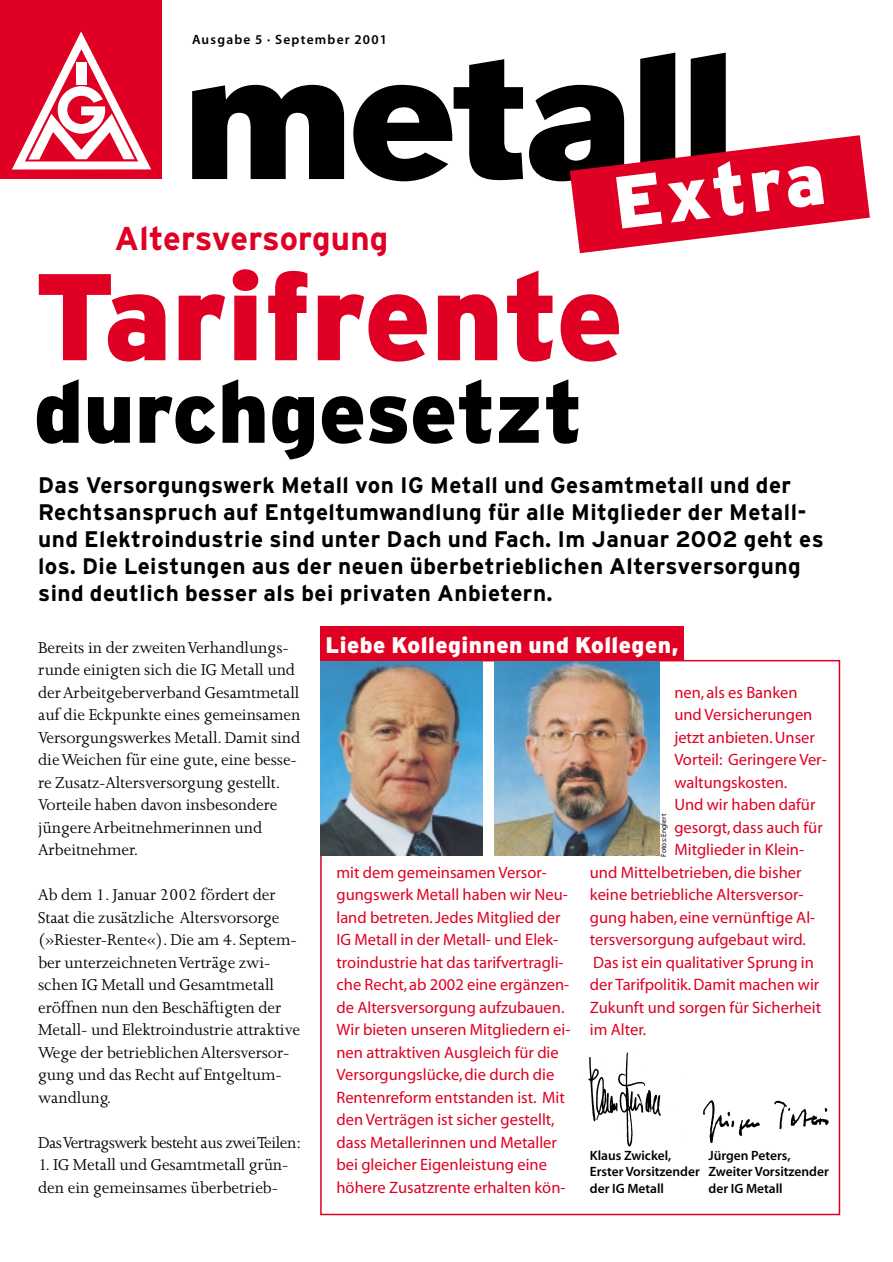
<style>
.page{position:relative;width:893px;height:1262px;background:#fff}
.page>*{position:absolute;margin:0;border:0;box-sizing:border-box;transform-origin:0 0}
.t1{font:177px "Metall Logo";letter-spacing:-.03em;color:#000}
.t2{font:900 123px "Interstate";color:#df0023}
.t3{font:900 87px "Interstate";color:#000}
.t4{font:900 73.95px "Interstate";color:#fff}
.t5{font:700 33px "Interstate";letter-spacing:.005em;color:#df0023}
.t6{font:700 22.5px/27px "Interstate";letter-spacing:.02em;color:#000}
.t7{font:900 22.5px "Interstate";letter-spacing:.02em;color:#fff}
.t8{font:18px/22.5px "Joanna";letter-spacing:-.005em;color:#000}
.t9{font:18px "Joanna";letter-spacing:-.025em;color:#000}
.t10{font:16.5px/22.5px "Myriad MM 400 600";color:#df0023}
.t11{font:13.5px/16.5px "Myriad MM 565 600";color:#000}
.t12{font:13.5px "Myriad MM 565 600";letter-spacing:.09em;color:#000}
.t13{font:7.5px "Myriad MM 400 600";letter-spacing:.015em;color:#000}
</style>
<div class="page">
<div style="left:0;top:0;width:162px;height:179px;background:#df0023"></div>
<svg style="left:12px;top:31px;width:139px;height:138px"></svg>
<svg style="left:569px;top:135px;width:300px;height:118px"></svg>
<img style="left:495px;top:661px;width:164px;height:194px">
<img style="left:320px;top:661px;width:163px;height:194px">
<div style="left:320px;top:626px;width:363px;height:34px;background:#df0023"></div>
<img style="left:703px;top:1100px;width:125px;height:43px">
<img style="left:588px;top:1052px;width:73px;height:95px">
<p class="t12" style="left:192px;top:34px;width:196px">Ausgabe 5 · September 2001</p>
<h1 class="t1" style="left:183px;top:14px;width:555px">metall</h1>
<h3 class="t4" style="left:610px;top:176px;width:214px;rotate:-7deg">Extra</h3>
<h3 class="t5" style="left:115px;top:226px;width:275px">Altersversorgung</h3>
<h2 class="t2" style="left:34px;top:271px;width:591px">Tarifrente</h2>
<h3 class="t3" style="left:34px;top:379px;width:550px">durchgesetzt</h3>
<p class="t6" style="left:38px;top:473px;width:787px">Das Versorgungswerk Metall von IG Metall und Gesamtmetall und der Rechtsanspruch auf Entgeltumwandlung für alle Mitglieder der Metall&shy;und Elektroindustrie sind unter Dach und Fach. Im Januar 2002 geht es los. Die Leistungen aus der neuen überbetrieblichen Altersversorgung sind deutlich besser als bei privaten Anbietern.</p>
<h3 class="t7" style="left:325px;top:636px;width:354px">Liebe Kolleginnen und Kollegen,</h3>
<p class="t8" style="left:38px;top:635px;width:264px">Bereits in der zweiten Verhandlungs&shy;runde einigten sich die IG Metall und der Arbeitgeberverband Gesamtmetall auf die Eckpunkte eines gemeinsamen Versorgungswerkes Metall. Damit sind die Weichen für eine gute, eine besse&shy;re Zusatz-Altersversorgung gestellt.<br>Vorteile haben davon insbesondere jüngere Arbeitnehmerinnen und Arbeitnehmer.</p>
<p class="t8" style="left:38px;top:883px;width:263px">Ab dem 1. Januar 2002 fördert der Staat die zusätzliche Altersvorsorge (»Riester-Rente«). Die am 4. Septem&shy;ber unterzeichneten Verträge zwi&shy;schen IG Metall und Gesamtmetall eröffnen nun den Beschäftigten der Metall- und Elektroindustrie attraktive Wege der betrieblichen Altersversor&shy;gung und das Recht auf Entgeltum&shy;wandlung.</p>
<p class="t9" style="left:38px;top:1131px;width:265px">Das Vertragswerk besteht aus zwei Teilen:</p>
<p class="t8" style="left:38px;top:1153px;width:252px">1. IG Metall und Gesamtmetall grün&shy;den ein gemeinsames überbetrieb-</p>
<p class="t10" style="left:674px;top:682px;width:125px">nen, als es Banken</p>
<p class="t10" style="left:674px;top:705px;width:139px">und Versicherungen</p>
<p class="t10" style="left:674px;top:727px;width:142px">jetzt anbieten. Unser</p>
<p class="t10" style="left:674px;top:750px;width:154px">Vorteil: Geringere Ver-</p>
<p class="t10" style="left:674px;top:772px;width:114px">waltungskosten.</p>
<p class="t10" style="left:674px;top:795px;width:142px">Und wir haben dafür</p>
<p class="t10" style="left:674px;top:817px;width:150px">gesorgt, dass auch für</p>
<p class="t10" style="left:674px;top:840px;width:131px">Mitglieder in Klein-</p>
<p class="t10" style="left:590px;top:862px;width:213px">und Mittelbetrieben, die bisher</p>
<p class="t10" style="left:590px;top:885px;width:215px">keine betriebliche Altersversor-</p>
<p class="t10" style="left:590px;top:907px;width:227px">gung haben, eine vernünftige Al-</p>
<p class="t10" style="left:590px;top:930px;width:217px">tersversorgung aufgebaut wird.</p>
<p class="t10" style="left:593px;top:952px;width:222px">Das ist ein qualitativer Sprung in</p>
<p class="t10" style="left:590px;top:975px;width:231px">der Tarifpolitik. Damit machen wir</p>
<p class="t10" style="left:590px;top:997px;width:233px">Zukunft und sorgen für Sicherheit</p>
<p class="t10" style="left:590px;top:1020px;width:58px">im Alter.</p>
<p class="t13" style="left:660px;top:856px;width:44px;rotate:-90deg">Fotos:Englert</p>
<p class="t10" style="left:336px;top:862px;width:235px">mit dem gemeinsamen Versor&shy;gungswerk Metall haben wir Neu&shy;land betreten. Jedes Mitglied der IG Metall in der Metall- und Elek&shy;troindustrie hat das tarifvertragli&shy;che Recht, ab 2002 eine ergänzen&shy;de Altersversorgung aufzubauen.<br>Wir bieten unseren Mitgliedern ei&shy;nen attraktiven Ausgleich für die Versorgungslücke, die durch die Rentenreform entstanden ist. Mit den Verträgen ist sicher gestellt, dass Metallerinnen und Metaller bei gleicher Eigenleistung eine höhere Zusatzrente erhalten kön-</p>
<p class="t11" style="left:590px;top:1148px;width:111px">Klaus Zwickel,<br>Erster Vorsitzender der IG Metall</p>
<p class="t11" style="left:708px;top:1148px;width:122px">Jürgen Peters,<br>Zweiter Vorsitzender der IG Metall</p>
</div>
